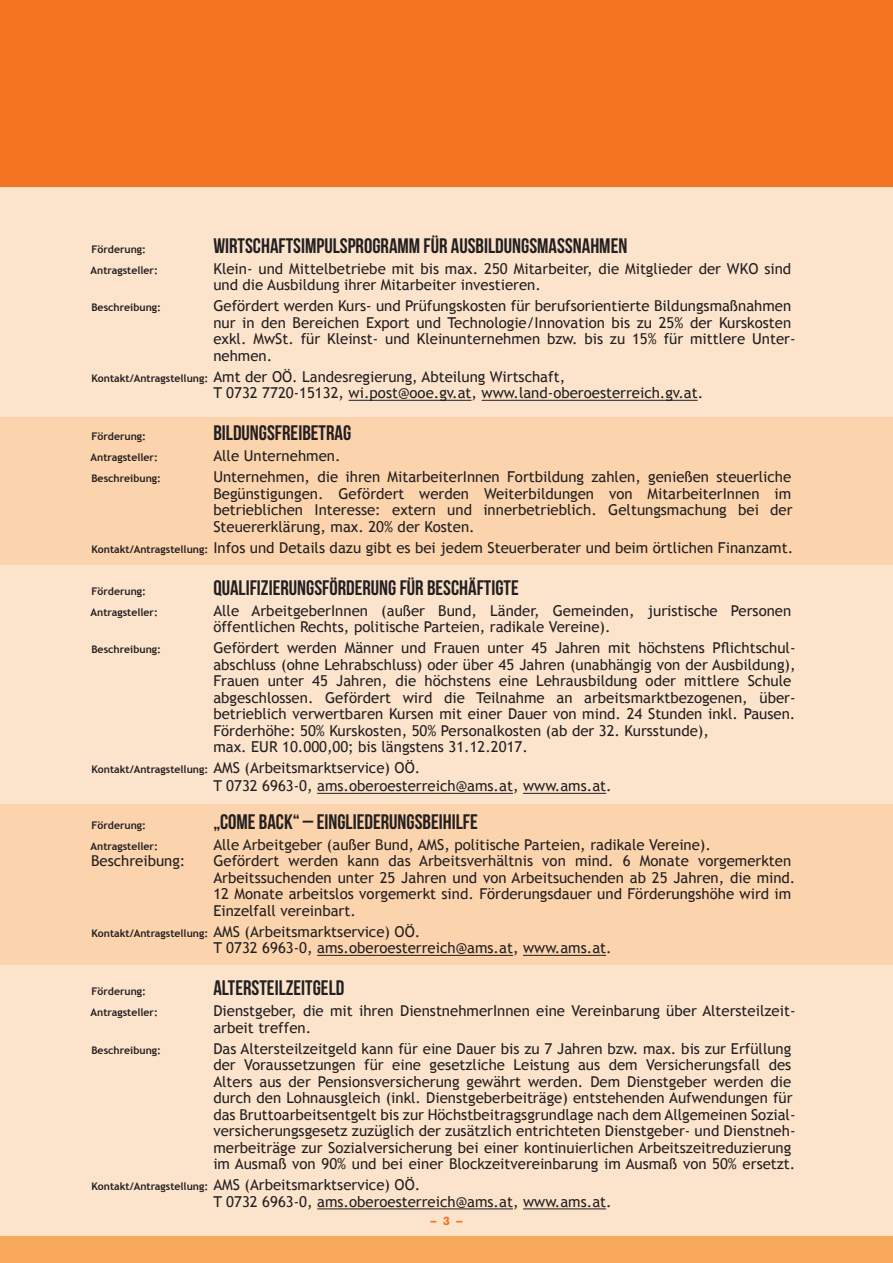
<style>
.page{position:relative;width:893px;height:1263px;background:#f9a95a}
.page>*{position:absolute;margin:0;border:0;box-sizing:border-box;transform-origin:0 0}
.t1{font:21px "Bebas Neue";color:#231f20}
.t2{font:15px "Trebuchet MS";color:#231f20}
.t3{font:900 12px "Akzidenz Grotesk";color:#f47521}
.t4{font:700 10.5px "Trebuchet MS";color:#231f20}
.s1{font-weight:700;font-size:10.5px}
</style>
<div class="page">
<div style="left:0;top:417px;width:893px;height:548px;background:#fbd3ac"></div>
<hr style="left:0;top:495px;width:1px;height:166px;background:#fff">
<svg style="left:0;top:912px;width:1px;height:53px"></svg>
<div style="left:0;top:187px;width:893px;height:230px;background:#fce4cc"></div>
<div style="left:0;top:566px;width:893px;height:238px;background:#fce4cc"></div>
<div style="left:0;top:965px;width:893px;height:271px;background:#fce4cc"></div>
<hr style="left:349px;top:400px;width:123px;height:1px;background:#231f20">
<hr style="left:482px;top:400px;width:216px;height:1px;background:#231f20">
<hr style="left:317px;top:793px;width:196px;height:1px;background:#231f20">
<hr style="left:523px;top:793px;width:83px;height:1px;background:#231f20">
<hr style="left:317px;top:955px;width:196px;height:1px;background:#231f20">
<hr style="left:523px;top:955px;width:83px;height:1px;background:#231f20">
<hr style="left:317px;top:1208px;width:196px;height:1px;background:#231f20">
<hr style="left:523px;top:1208px;width:83px;height:1px;background:#231f20">
<div style="left:0;top:0;width:893px;height:187px;background:#f47521"></div>
<p class="t4" style="left:91px;top:243px;width:56px">Förderung:</p>
<p class="t1" style="left:213px;top:234px;width:415px">WIRTSCHAFTSIMPULSPROGRAMM FÜR AUSBILDUNGSMAßNAHMEN</p>
<p class="t4" style="left:91px;top:264px;width:69px">Antragsteller:</p>
<p class="t2" style="left:213px;top:260px;width:579px">Klein- und Mittelbetriebe mit bis max. 250 Mitarbeiter, die Mitglieder der WKO sind</p>
<p class="t2" style="left:213px;top:276px;width:329px">und die Ausbildung ihrer Mitarbeiter investieren.</p>
<p class="t4" style="left:91px;top:301px;width:71px">Beschreibung:</p>
<p class="t2" style="left:213px;top:297px;width:579px">Gefördert werden Kurs- und Prüfungskosten für berufsorientierte Bildungsmaßnahmen</p>
<p class="t2" style="left:213px;top:314px;width:579px">nur in den Bereichen Export und Technologie/Innovation bis zu 25% der Kurskosten</p>
<p class="t2" style="left:213px;top:330px;width:584px">exkl. MwSt. für Kleinst- und Kleinunternehmen bzw. bis zu 15% für mittlere Unter-</p>
<p class="t2" style="left:213px;top:347px;width:60px">nehmen.</p>
<p class="t2" style="left:91px;top:368px;width:475px"><span class="s1">Kontakt/Antragstellung:</span> Amt der OÖ. Landesregierung, Abteilung Wirtschaft,</p>
<p class="t2" style="left:213px;top:384px;width:491px">T 0732 7720-15132, wi.post@ooe.gv.at, www.land-oberoesterreich.gv.at.</p>
<p class="t4" style="left:91px;top:430px;width:56px">Förderung:</p>
<p class="t1" style="left:213px;top:422px;width:139px">BILDUNGSFREIBETRAG</p>
<p class="t4" style="left:91px;top:451px;width:69px">Antragsteller:</p>
<p class="t2" style="left:213px;top:447px;width:129px">Alle Unternehmen.</p>
<p class="t4" style="left:91px;top:472px;width:71px">Beschreibung:</p>
<p class="t2" style="left:213px;top:468px;width:579px">Unternehmen, die ihren MitarbeiterInnen Fortbildung zahlen, genießen steuerliche</p>
<p class="t2" style="left:213px;top:485px;width:579px">Begünstigungen. Gefördert werden Weiterbildungen von MitarbeiterInnen im</p>
<p class="t2" style="left:213px;top:501px;width:581px">betrieblichen Interesse: extern und innerbetrieblich. Geltungsmachung bei der</p>
<p class="t2" style="left:213px;top:518px;width:263px">Steuererklärung, max. 20% der Kosten.</p>
<p class="t2" style="left:91px;top:539px;width:703px"><span class="s1">Kontakt/Antragstellung:</span> Infos und Details dazu gibt es bei jedem Steuerberater und beim örtlichen Finanzamt.</p>
<p class="t4" style="left:91px;top:585px;width:56px">Förderung:</p>
<p class="t1" style="left:213px;top:576px;width:307px">QUALIFIZIERUNGSFÖRDERUNG FÜR BESCHÄFTIGTE</p>
<p class="t4" style="left:91px;top:606px;width:69px">Antragsteller:</p>
<p class="t2" style="left:213px;top:602px;width:579px">Alle ArbeitgeberInnen (außer Bund, Länder, Gemeinden, juristische Personen</p>
<p class="t2" style="left:213px;top:618px;width:399px">öffentlichen Rechts, politische Parteien, radikale Vereine).</p>
<p class="t4" style="left:91px;top:643px;width:71px">Beschreibung:</p>
<p class="t2" style="left:213px;top:639px;width:584px">Gefördert werden Männer und Frauen unter 45 Jahren mit höchstens Pflichtschul-</p>
<p class="t2" style="left:213px;top:656px;width:584px">abschluss (ohne Lehrabschluss) oder über 45 Jahren (unabhängig von der Ausbildung),</p>
<p class="t2" style="left:213px;top:672px;width:579px">Frauen unter 45 Jahren, die höchstens eine Lehrausbildung oder mittlere Schule</p>
<p class="t2" style="left:213px;top:689px;width:584px">abgeschlossen. Gefördert wird die Teilnahme an arbeitsmarktbezogenen, über-</p>
<p class="t2" style="left:213px;top:705px;width:583px">betrieblich verwertbaren Kursen mit einer Dauer von mind. 24 Stunden inkl. Pausen.</p>
<p class="t2" style="left:213px;top:722px;width:497px">Förderhöhe: 50% Kurskosten, 50% Personalkosten (ab der 32. Kursstunde),</p>
<p class="t2" style="left:213px;top:738px;width:316px">max. EUR 10.000,00; bis längstens 31.12.2017.</p>
<p class="t2" style="left:91px;top:759px;width:330px"><span class="s1">Kontakt/Antragstellung:</span> AMS (Arbeitsmarktservice) OÖ.</p>
<p class="t2" style="left:213px;top:777px;width:400px">T 0732 6963-0, ams.oberoesterreich@ams.at, www.ams.at.</p>
<p class="t4" style="left:91px;top:819px;width:56px">Förderung:</p>
<p class="t1" style="left:213px;top:810px;width:266px">„COME BACK“ – EINGLIEDERUNGSBEIHILFE</p>
<p class="t4" style="left:91px;top:840px;width:69px">Antragsteller:</p>
<p class="t2" style="left:213px;top:836px;width:499px">Alle Arbeitgeber (außer Bund, AMS, politische Parteien, radikale Vereine).</p>
<p class="t2" style="left:91px;top:852px;width:96px">Beschreibung:</p>
<p class="t2" style="left:213px;top:852px;width:579px">Gefördert werden kann das Arbeitsverhältnis von mind. 6 Monate vorgemerkten</p>
<p class="t2" style="left:213px;top:869px;width:584px">Arbeitssuchenden unter 25 Jahren und von Arbeitsuchenden ab 25 Jahren, die mind.</p>
<p class="t2" style="left:213px;top:885px;width:579px">12 Monate arbeitslos vorgemerkt sind. Förderungsdauer und Förderungshöhe wird im</p>
<p class="t2" style="left:213px;top:902px;width:144px">Einzelfall vereinbart.</p>
<p class="t2" style="left:91px;top:923px;width:330px"><span class="s1">Kontakt/Antragstellung:</span> AMS (Arbeitsmarktservice) OÖ.</p>
<p class="t2" style="left:213px;top:939px;width:400px">T 0732 6963-0, ams.oberoesterreich@ams.at, www.ams.at.</p>
<p class="t4" style="left:91px;top:985px;width:56px">Förderung:</p>
<p class="t1" style="left:213px;top:977px;width:132px">ALTERSTEILZEITGELD</p>
<p class="t4" style="left:91px;top:1006px;width:69px">Antragsteller:</p>
<p class="t2" style="left:213px;top:1002px;width:584px">Dienstgeber, die mit ihren DienstnehmerInnen eine Vereinbarung über Altersteilzeit-</p>
<p class="t2" style="left:213px;top:1019px;width:99px">arbeit treffen.</p>
<p class="t4" style="left:91px;top:1044px;width:71px">Beschreibung:</p>
<p class="t2" style="left:213px;top:1040px;width:579px">Das Altersteilzeitgeld kann für eine Dauer bis zu 7 Jahren bzw. max. bis zur Erfüllung</p>
<p class="t2" style="left:213px;top:1056px;width:579px">der Voraussetzungen für eine gesetzliche Leistung aus dem Versicherungsfall des</p>
<p class="t2" style="left:213px;top:1073px;width:579px">Alters aus der Pensionsversicherung gewährt werden. Dem Dienstgeber werden die</p>
<p class="t2" style="left:213px;top:1089px;width:581px">durch den Lohnausgleich (inkl. Dienstgeberbeiträge) entstehenden Aufwendungen für</p>
<p class="t2" style="left:213px;top:1106px;width:584px">das Bruttoarbeitsentgelt bis zur Höchstbeitragsgrundlage nach dem Allgemeinen Sozial-</p>
<p class="t2" style="left:213px;top:1122px;width:584px">versicherungsgesetz zuzüglich der zusätzlich entrichteten Dienstgeber- und Dienstneh-</p>
<p class="t2" style="left:213px;top:1139px;width:579px">merbeiträge zur Sozialversicherung bei einer kontinuierlichen Arbeitszeitreduzierung</p>
<p class="t2" style="left:213px;top:1155px;width:583px">im Ausmaß von 90% und bei einer Blockzeitvereinbarung im Ausmaß von 50% ersetzt.</p>
<p class="t2" style="left:91px;top:1176px;width:330px"><span class="s1">Kontakt/Antragstellung:</span> AMS (Arbeitsmarktservice) OÖ.</p>
<p class="t2" style="left:213px;top:1193px;width:400px">T 0732 6963-0, ams.oberoesterreich@ams.at, www.ams.at.</p>
<p class="t3" style="left:430px;top:1214px;width:34px">– 3 –</p>
</div>
